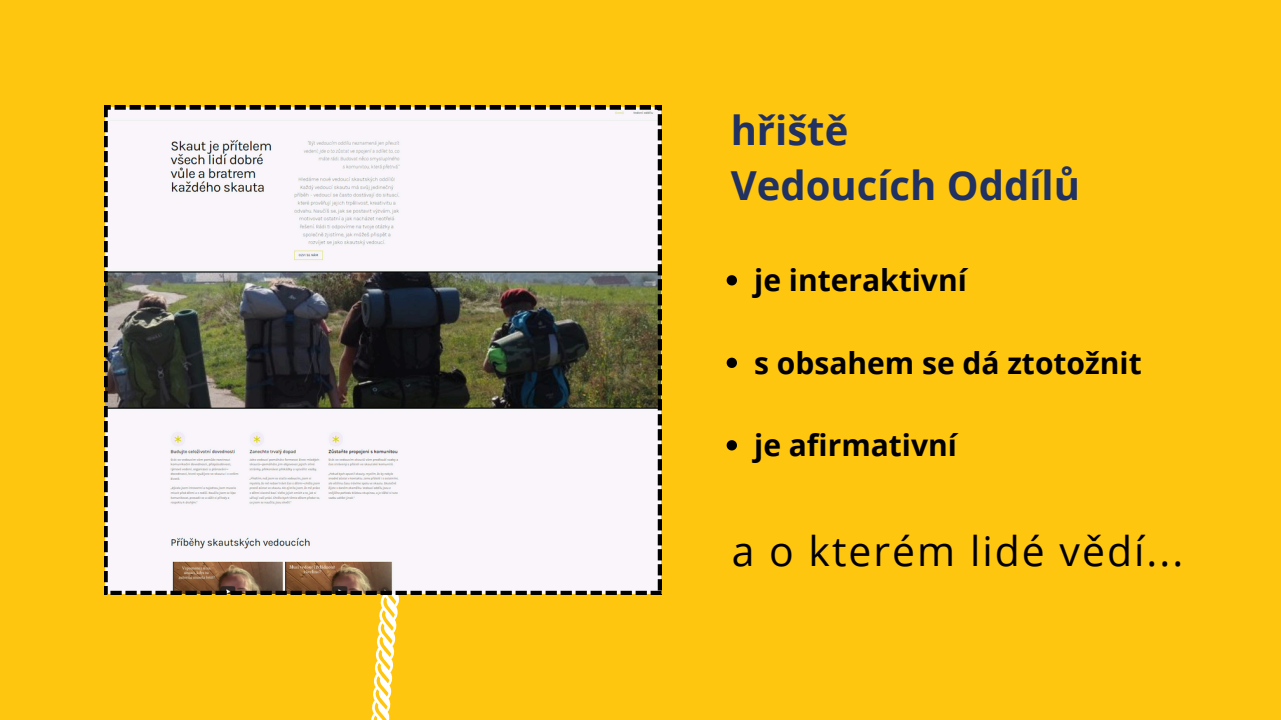
<style>
.page{position:relative;width:1281px;height:720px;background:#ffc610}
.page>*{position:absolute;margin:0;border:0;box-sizing:border-box;transform-origin:0 0}
.t1{font:40.88px "Open Sans";letter-spacing:.05em;color:#000}
.t2{font:700 40px/55.2px "Open Sans";color:#203162}
.t3{font:700 30px "Open Sans";color:#000}
</style>
<div class="page">
<svg style="left:275px;top:594px;width:215px;height:126px"></svg>
<img style="left:104px;top:106px;width:557px;height:488px">
<svg style="left:726px;top:275px;width:11px;height:10px"></svg>
<svg style="left:726px;top:358px;width:11px;height:10px"></svg>
<svg style="left:726px;top:440px;width:11px;height:10px"></svg>
<p class="t2" style="left:730px;top:102px;width:351px">hřiště<br>Vedoucích Oddílů</p>
<p class="t3" style="left:754px;top:259px;width:214px">je interaktivní</p>
<h1 class="t3" style="left:754px;top:342px;width:389px">s obsahem se dá ztotožnit</h1>
<p class="t3" style="left:754px;top:424px;width:204px">je afirmativní</p>
<p class="t1" style="left:731px;top:523px;width:453px">a o kterém lidé vědí...</p>
</div>
